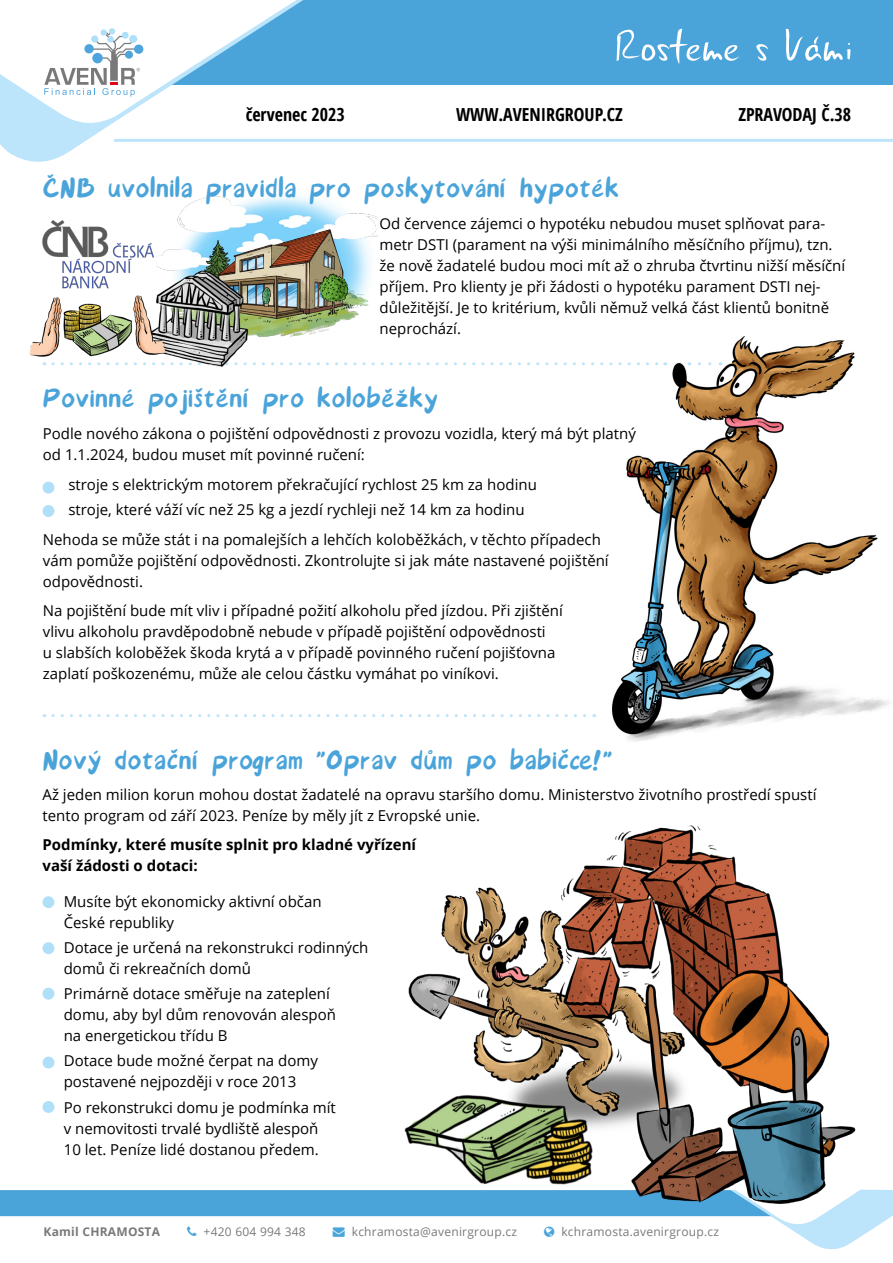
<style>
.page{position:relative;width:893px;height:1263px;background:#fff}
.page>*{position:absolute;margin:0;border:0;box-sizing:border-box;transform-origin:0 0}
.t1{font:36px "Avenir Font";color:#4aa4da}
.t2{font:700 condensed 18px "Open Sans";color:#000}
.t3{font:15px/21px "Open Sans";color:#000}
.t4{font:700 15px/21px "Open Sans";color:#000}
.t5{font:12px "Open Sans";letter-spacing:.02em;color:#797979}
.t6{font:700 12px "Open Sans";letter-spacing:.02em;color:#797979}
.s1{color:#49a5db}
</style>
<div class="page">
<div style="left:22px;top:0;width:871px;height:85px;background:#4aa4da"></div>
<svg style="left:0;top:0;width:328px;height:162px"></svg>
<svg style="left:617px;top:29px;width:123px;height:35px"></svg>
<svg style="left:756px;top:44px;width:12px;height:17px"></svg>
<svg style="left:786px;top:29px;width:64px;height:32px"></svg>
<svg style="left:0;top:0;width:302px;height:129px"></svg>
<hr style="left:115px;top:139px;width:778px;height:3px;background:#bce4fa">
<svg style="left:53px;top:362px;width:512px;height:3px"></svg>
<img style="left:565px;top:336px;width:324px;height:406px">
<svg style="left:53px;top:714px;width:542px;height:3px"></svg>
<div style="left:43px;top:482px;width:11px;height:12px;background:#afdff9;border-radius:50%"></div>
<div style="left:43px;top:505px;width:11px;height:12px;background:#afdff9;border-radius:50%"></div>
<div style="left:43px;top:896px;width:11px;height:12px;background:#afdff9;border-radius:50%"></div>
<div style="left:43px;top:942px;width:11px;height:12px;background:#afdff9;border-radius:50%"></div>
<div style="left:43px;top:1101px;width:11px;height:12px;background:#afdff9;border-radius:50%"></div>
<div style="left:43px;top:988px;width:11px;height:12px;background:#afdff9;border-radius:50%"></div>
<div style="left:43px;top:1056px;width:11px;height:12px;background:#afdff9;border-radius:50%"></div>
<img style="left:161px;top:196px;width:217px;height:141px">
<img style="left:140px;top:266px;width:109px;height:101px">
<img style="left:42px;top:220px;width:119px;height:72px">
<img style="left:29px;top:292px;width:140px;height:66px">
<img style="left:408px;top:825px;width:374px;height:266px">
<img style="left:595px;top:956px;width:261px;height:233px">
<img style="left:404px;top:1091px;width:191px;height:94px">
<svg style="left:0;top:1189px;width:893px;height:61px"></svg>
<p class="t2" style="left:246px;top:101px;width:101px">červenec 2023</p>
<p class="t2" style="left:456px;top:101px;width:168px">WWW.AVENIRGROUP.CZ</p>
<p class="t2" style="left:738px;top:101px;width:114px">ZPRAVODAJ Č.38</p>
<h1 class="t1" style="left:43px;top:173px;width:578px">ČNB uvolnila pravidla pro poskytování hypoték</h1>
<p class="t3" style="left:379px;top:213px;width:467px">Od července zájemci o hypotéku nebudou muset splňovat para&shy;metr DSTI (parament na výši minimálního měsíčního příjmu), tzn. že nově žadatelé budou moci mít až o zhruba čtvrtinu nižší měsíční příjem. Pro klienty je při žádosti o hypotéku parament DSTI nej&shy;důležitější. Je to kritérium, kvůli němuž velká část klientů bonitně neprochází.</p>
<h1 class="t1" style="left:43px;top:383px;width:397px">Povinné pojištění pro koloběžky</h1>
<p class="t3" style="left:43px;top:423px;width:595px">Podle nového zákona o pojištění odpovědnosti z provozu vozidla, který má být platný od 1.1.2024, budou muset mít povinné ručení:</p>
<p class="t3" style="left:68px;top:471px;width:470px;line-height:25.2px">stroje s elektrickým motorem překračující rychlost 25 km za hodinu stroje, které váží víc než 25 kg a jezdí rychleji než 14 km za hodinu</p>
<p class="t3" style="left:43px;top:528px;width:567px">Nehoda se může stát i na pomalejších a lehčích koloběžkách, v těchto případech vám pomůže pojištění odpovědnosti. Zkontrolujte si jak máte nastavené pojištění odpovědnosti.</p>
<p class="t3" style="left:43px;top:600px;width:522px">Na pojištění bude mít vliv i případné požití alkoholu před jízdou. Při zjištění vlivu alkoholu pravděpodobně nebude v případě pojištění odpovědnosti<br>u slabších koloběžek škoda krytá a v případě povinného ručení pojišťovna zaplatí poškozenému, může ale celou částku vymáhat po viníkovi.</p>
<h1 class="t1" style="left:43px;top:745px;width:572px">Nový dotační program "Oprav dům po babičce!"</h1>
<p class="t3" style="left:43px;top:783px;width:775px">Až jeden milion korun mohou dostat žadatelé na opravu staršího domu. Ministerstvo životního prostředí spustí tento program od září 2023. Peníze by měly jít z Evropské unie.</p>
<p class="t4" style="left:43px;top:834px;width:375px">Podmínky, které musíte splnit pro kladné vyřízení vaší žádosti o dotaci:</p>
<p class="t3" style="left:64px;top:890px;width:259px">Musíte být ekonomicky aktivní občan<br>České republiky</p>
<p class="t3" style="left:64px;top:936px;width:306px">Dotace je určená na rekonstrukci rodinných domů či rekreačních domů</p>
<p class="t3" style="left:64px;top:983px;width:274px">Primárně dotace směřuje na zateplení domu, aby byl dům renovován alespoň na energetickou třídu B</p>
<p class="t3" style="left:64px;top:1050px;width:256px">Dotace bude možné čerpat na domy postavené nejpozději v roce 2013</p>
<p class="t3" style="left:64px;top:1096px;width:274px">Po rekonstrukci domu je podmínka mít v nemovitosti trvalé bydliště alespoň<br>10 let. Peníze lidé dostanou předem.</p>
<p class="t6" style="left:44px;top:1223px;width:118px">Kamil CHRAMOSTA</p>
<p class="t5" style="left:204px;top:1223px;width:104px">+420 604 994 348</p>
<p class="t5" style="left:333px;top:1223px;width:186px"><span class="s1">→</span> kchramosta@avenirgroup.cz</p>
<p class="t5" style="left:561px;top:1223px;width:159px">kchramosta.avenirgroup.cz</p>
</div>
